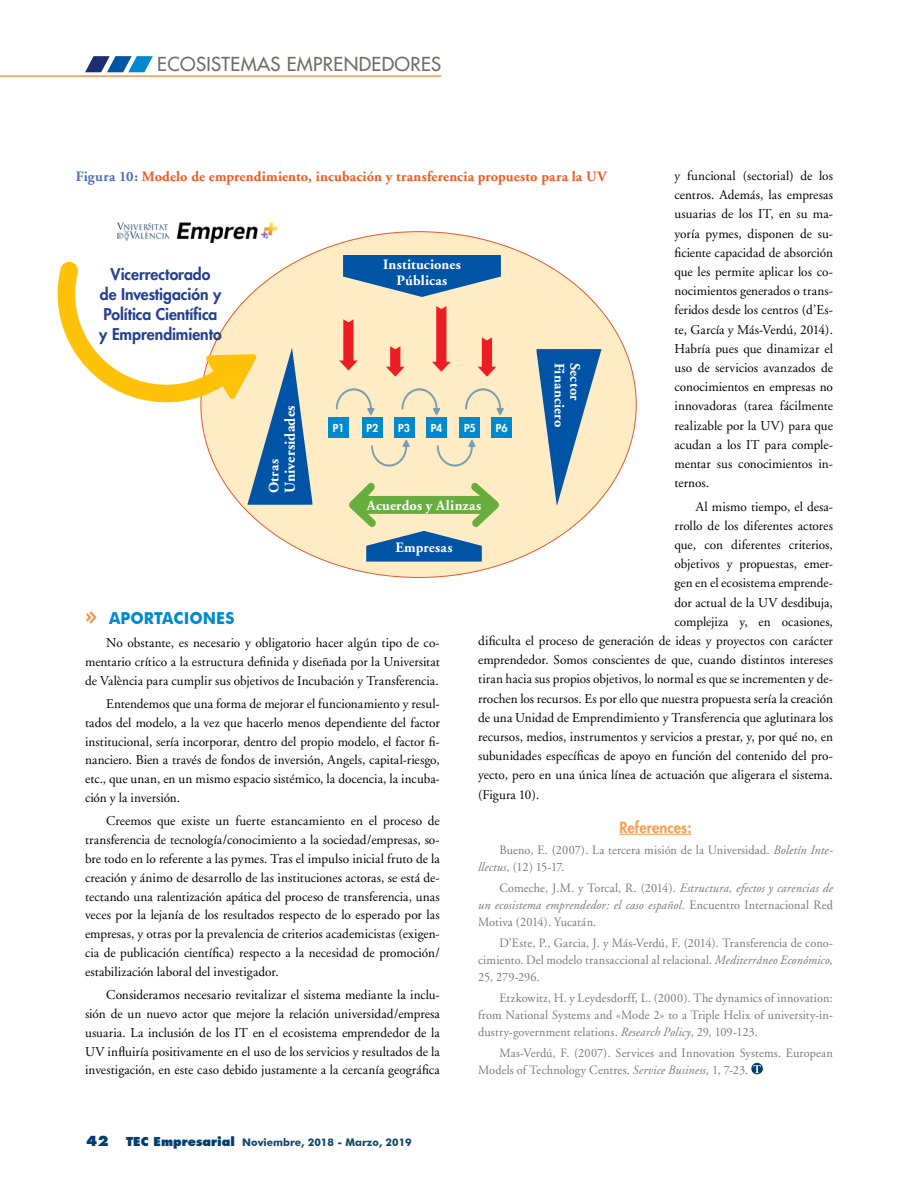
<style>
.page{position:relative;width:918px;height:1188px;background:#fff}
.page>*{position:absolute;margin:0;border:0;box-sizing:border-box;transform-origin:0 0}
.t1{font:18.75px "Futura";letter-spacing:.02em;color:#6d6e67}
.t2{font:700 16.5px "Futura BT";letter-spacing:.005em;color:#0089cf;scale:.95 1}
.t3{font:800 15.75px/20.1px "Futura";color:#25408f;text-align:center}
.t4{font:700 15px "Adobe Garamond";letter-spacing:.01em;color:#fff}
.t5{font:800 15px "Futura";color:#f89e53}
.t6{font:700 14.4px "Adobe Garamond";letter-spacing:.01em;color:#f15a22}
.t7{font:700 14.4px/15.8px "Adobe Garamond";letter-spacing:.015em;color:#fff;text-align:center}
.t8{font:13.5px/18.9px "Adobe Garamond";color:#000;text-align:justify}
.t9{font:800 13.5px "Futura";color:#003d71}
.t10{font:12.75px/17px "Adobe Garamond";letter-spacing:.01em;color:#77787b;text-align:justify;scale:.96 1}
.t11{font:800 10.8px "Futura";letter-spacing:-.015em;color:#fff}
.t12{font:700 10.5px "Futura BT";color:#0d4570}
.s1{font-style:italic}
.s2{color:#4f70b7}
.s3{font-family:"Futura";font-weight:800;font-size:12px;color:#003d71}
</style>
<div class="page">
<hr style="left:619px;top:834px;width:73px;height:1px;background:#f89e53">
<svg style="left:751px;top:1063px;width:12px;height:11px"></svg>
<svg style="left:754px;top:1065px;width:7px;height:8px"></svg>
<hr style="left:0;top:75px;width:441px;height:2px;background:#f58220">
<svg style="left:85px;top:56px;width:68px;height:16px"></svg>
<svg style="left:86px;top:611px;width:10px;height:12px"></svg>
<div style="left:201px;top:232px;width:435px;height:345px;background:#ffecc5;border-radius:50%"></div>
<img style="left:117px;top:222px;width:161px;height:21px">
<svg style="left:343px;top:255px;width:158px;height:42px"></svg>
<svg style="left:537px;top:349px;width:65px;height:157px"></svg>
<svg style="left:57px;top:261px;width:255px;height:244px"></svg>
<svg style="left:339px;top:319px;width:19px;height:51px"></svg>
<svg style="left:432px;top:306px;width:19px;height:66px"></svg>
<svg style="left:386px;top:346px;width:19px;height:31px"></svg>
<svg style="left:478px;top:337px;width:18px;height:40px"></svg>
<div style="left:328px;top:418px;width:21px;height:20px;background:#0089cf"></div>
<div style="left:426px;top:418px;width:21px;height:20px;background:#0089cf"></div>
<div style="left:362px;top:418px;width:20px;height:20px;background:#0089cf"></div>
<div style="left:460px;top:418px;width:20px;height:20px;background:#0089cf"></div>
<div style="left:394px;top:418px;width:20px;height:20px;background:#0089cf"></div>
<div style="left:492px;top:418px;width:20px;height:20px;background:#0089cf"></div>
<svg style="left:336px;top:388px;width:39px;height:27px"></svg>
<svg style="left:371px;top:440px;width:39px;height:27px"></svg>
<svg style="left:402px;top:388px;width:38px;height:27px"></svg>
<svg style="left:437px;top:440px;width:39px;height:27px"></svg>
<svg style="left:465px;top:388px;width:39px;height:27px"></svg>
<svg style="left:349px;top:482px;width:150px;height:80px"></svg>
<h1 class="t1" style="left:157px;top:52px;width:286px">ECOSISTEMAS EMPRENDEDORES</h1>
<p class="t8" style="left:675px;top:166px;width:160px">y funcional (sectorial) de los centros. Además, las empresas usuarias de los IT, en su ma&shy;yoría pymes, disponen de su&shy;ficiente capacidad de absorción que les permite aplicar los co&shy;nocimientos generados o trans&shy;feridos desde los centros (d’Es&shy;te, García y Más-Verdú, 2014).<br>Habría pues que dinamizar el uso de servicios avanzados de conocimientos en empresas no innovadoras (tarea fácilmente realizable por la UV) para que acudan a los IT para comple&shy;mentar sus conocimientos in&shy;ternos.</p>
<p class="t8" style="left:696px;top:497px;width:139px">Al mismo tiempo, el desa-</p>
<p class="t8" style="left:675px;top:516px;width:160px">rrollo de los diferentes actores</p>
<p class="t8" style="left:675px;top:536px;width:160px">que, con diferentes criterios,</p>
<p class="t8" style="left:675px;top:555px;width:160px">objetivos y propuestas, emer-</p>
<p class="t8" style="left:675px;top:574px;width:160px">gen en el ecosistema emprende-</p>
<p class="t8" style="left:675px;top:593px;width:160px">dor actual de la UV desdibuja,</p>
<p class="t8" style="left:675px;top:612px;width:160px">complejiza y, en ocasiones,</p>
<p class="t8" style="left:478px;top:632px;width:356px">dificulta el proceso de generación de ideas y proyectos con carácter</p>
<p class="t8" style="left:478px;top:651px;width:356px">emprendedor. Somos conscientes de que, cuando distintos intereses</p>
<p class="t8" style="left:478px;top:670px;width:356px">tiran hacia sus propios objetivos, lo normal es que se incrementen y de-</p>
<p class="t8" style="left:478px;top:689px;width:356px">rrochen los recursos. Es por ello que nuestra propuesta sería la creación</p>
<p class="t8" style="left:478px;top:708px;width:356px">de una Unidad de Emprendimiento y Transferencia que aglutinara los</p>
<p class="t8" style="left:478px;top:728px;width:356px">recursos, medios, instrumentos y servicios a prestar, y, por qué no, en</p>
<p class="t8" style="left:478px;top:747px;width:356px">subunidades específicas de apoyo en función del contenido del pro-</p>
<p class="t8" style="left:478px;top:766px;width:356px">yecto, pero en una única línea de actuación que aligerara el sistema.</p>
<p class="t8" style="left:478px;top:785px;width:63px">(Figura 10).</p>
<p class="t5" style="left:619px;top:818px;width:74px">References:</p>
<p class="t10" style="left:478px;top:842px;width:371px;text-indent:21px">Bueno, E. (2007). La tercera misión de la Universidad. <span class="s1">Boletín Inte&shy;llectus,</span> (12) 15-17.</p>
<p class="t10" style="left:478px;top:880px;width:371px;text-indent:21px">Comeche, J.M. y Torcal, R. (2014). <span class="s1">Estructura, efectos y carencias de un ecosistema emprendedor: el caso español.</span> Encuentro Internacional Red Motiva (2014). Yucatán.</p>
<p class="t10" style="left:478px;top:935px;width:371px;text-indent:21px">D’Este, P., Garcia, J. y Más-Verdú, F. (2014). Transferencia de cono&shy;cimiento. Del modelo transaccional al relacional. <span class="s1">Mediterráneo Económico, </span>25, 279-296.</p>
<p class="t10" style="left:478px;top:990px;width:371px;text-indent:21px">Etzkowitz, H. y Leydesdorff, L. (2000). The dynamics of innovation: from National Systems and «Mode 2» to a Triple Helix of university-in&shy;dustry-government relations. <span class="s1">Research Policy</span>, 29, 109-123.</p>
<p class="t10" style="left:478px;top:1045px;width:371px;text-indent:21px">Mas-Verdú, F. (2007). Services and Innovation Systems. European<br>Models of Technology Centres. <span class="s1">Service Business</span>, 1, 7-23.</p>
<p class="t6" style="left:76px;top:168px;width:532px"><span class="s2">Figura 10:</span> Modelo de emprendimiento, incubación y transferencia propuesto para la UV</p>
<p class="t7" style="left:383px;top:257px;width:79px">Instituciones<br>Públicas</p>
<p class="t3" style="left:99px;top:264px;width:124px">Vicerrectorado<br>de Investigación y<br>Política Científica y Emprendimiento</p>
<p class="t7" style="left:567px;top:363px;width:66px;rotate:90deg">Financiero</p>
<p class="t7" style="left:583px;top:363px;width:39px;rotate:90deg">Sector</p>
<p class="t4" style="left:282px;top:493px;width:89px;rotate:-90deg">Universidades</p>
<p class="t11" style="left:333px;top:421px;width:13px">P1</p>
<p class="t11" style="left:366px;top:421px;width:13px">P2</p>
<p class="t11" style="left:398px;top:421px;width:13px">P3</p>
<p class="t11" style="left:431px;top:421px;width:13px">P4</p>
<p class="t11" style="left:464px;top:421px;width:13px">P5</p>
<p class="t11" style="left:496px;top:421px;width:13px">P6</p>
<p class="t7" style="left:266px;top:493px;width:36px;rotate:-90deg">Otras</p>
<p class="t7" style="left:367px;top:497px;width:116px">Acuerdos y Alinzas</p>
<p class="t7" style="left:395px;top:540px;width:59px">Empresas</p>
<p class="t2" style="left:109px;top:608px;width:134px">APORTACIONES</p>
<p class="t8" style="left:85px;top:634px;width:356px;text-indent:21px">No obstante, es necesario y obligatorio hacer algún tipo de co&shy;mentario crítico a la estructura definida y diseñada por la Universitat de València para cumplir sus objetivos de Incubación y Transferencia.</p>
<p class="t8" style="left:85px;top:695px;width:356px;text-indent:21px">Entendemos que una forma de mejorar el funcionamiento y resul&shy;tados del modelo, a la vez que hacerlo menos dependiente del factor institucional, sería incorporar, dentro del propio modelo, el factor fi&shy;nanciero. Bien a través de fondos de inversión, Angels, capital-riesgo, etc., que unan, en un mismo espacio sistémico, la docencia, la incuba&shy;ción y la inversión.</p>
<p class="t8" style="left:85px;top:812px;width:356px;text-indent:21px">Creemos que existe un fuerte estancamiento en el proceso de transferencia de tecnología/conocimiento a la sociedad/empresas, so&shy;bre todo en lo referente a las pymes. Tras el impulso inicial fruto de la creación y ánimo de desarrollo de las instituciones actoras, se está de&shy;tectando una ralentización apática del proceso de transferencia, unas veces por la lejanía de los resultados respecto de lo esperado por las empresas, y otras por la prevalencia de criterios academicistas (exigen&shy;cia de publicación científica) respecto a la necesidad de promoción/ estabilización laboral del investigador.</p>
<p class="t8" style="left:85px;top:986px;width:356px;text-indent:21px">Consideramos necesario revitalizar el sistema mediante la inclu&shy;sión de un nuevo actor que mejore la relación universidad/empresa usuaria. La inclusión de los IT en el ecosistema emprendedor de la UV influiría positivamente en el uso de los servicios y resultados de la investigación, en este caso debido justamente a la cercanía geográfica</p>
<p class="t9" style="left:86px;top:1132px;width:24px">42</p>
<p class="t12" style="left:126px;top:1136px;width:287px"><span class="s3">TEC Empresarial</span> Noviembre, 2018 - Marzo, 2019</p>
</div>
